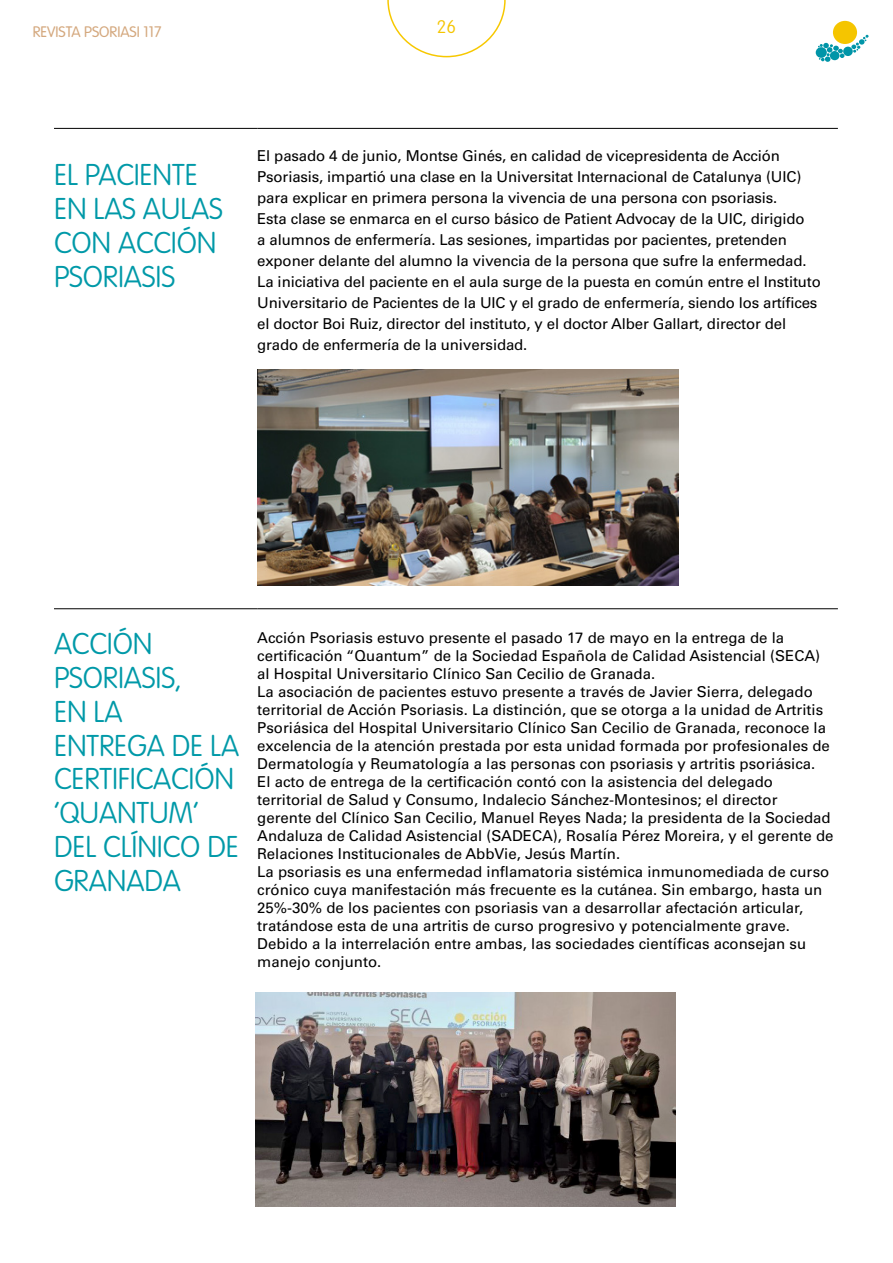
<style>
.page{position:relative;width:893px;height:1263px;background:#fff}
.page>*{position:absolute;margin:0;border:0;box-sizing:border-box;transform-origin:0 0}
.t1{font:100 29.55px/33.9px "VAG Rounded";letter-spacing:-.005em;color:#0099a8}
.t2{font:100 18px "VAG Rounded";color:#f5c500}
.t3{font:15px/18px "Univers";color:#000}
.t4{font:300 15px "VAG Rounded";color:#d4a87e}
</style>
<div class="page">
<div style="left:833px;top:21px;width:24px;height:23px;background:#f5c500;border-radius:50%"></div>
<div style="left:816px;top:47px;width:11px;height:11px;background:#0095a8;border-radius:50%"></div>
<div style="left:843px;top:47px;width:10px;height:9px;background:#0095a8;border-radius:50%"></div>
<svg style="left:818px;top:43px;width:26px;height:19px"></svg>
<svg style="left:851px;top:35px;width:17px;height:18px"></svg>
<svg style="left:387px;top:0;width:119px;height:57px"></svg>
<img style="left:255px;top:993px;width:420px;height:213px">
<img style="left:258px;top:369px;width:420px;height:217px">
<hr style="left:54px;top:608px;width:203px;height:1px;background:#000">
<hr style="left:257px;top:608px;width:581px;height:1px;background:#000">
<hr style="left:54px;top:128px;width:203px;height:1px;background:#000">
<hr style="left:257px;top:128px;width:581px;height:1px;background:#000">
<p class="t4" style="left:33px;top:23px;width:130px">REVISTA PSORIASI 117</p>
<p class="t2" style="left:437px;top:16px;width:21px">26</p>
<h1 class="t1" style="left:54px;top:159px;width:170px">EL PACIENTE<br>EN LAS AULAS<br>CON ACCIÓN<br>PSORIASIS</h1>
<p class="t3" style="left:257px;top:145px;width:565px;line-height:21px">El pasado 4 de junio, Montse Ginés, en calidad de vicepresidenta de Acción Psoriasis, impartió una clase en la Universitat Internacional de Catalunya (UIC) para explicar en primera persona la vivencia de una persona con psoriasis.<br>Esta clase se enmarca en el curso básico de Patient Advocay de la UIC, dirigido<br>a alumnos de enfermería. Las sesiones, impartidas por pacientes, pretenden exponer delante del alumno la vivencia de la persona que sufre la enfermedad.<br>La iniciativa del paciente en el aula surge de la puesta en común entre el Instituto Universitario de Pacientes de la UIC y el grado de enfermería, siendo los artífices el doctor Boi Ruiz, director del instituto, y el doctor Alber Gallart, director del grado de enfermería de la universidad.</p>
<h1 class="t1" style="left:54px;top:628px;width:187px">ACCIÓN<br>PSORIASIS,<br>EN LA<br>ENTREGA DE LA<br>CERTIFICACIÓN ‘QUANTUM’<br>DEL CLÍNICO DE<br>GRANADA</h1>
<p class="t3" style="left:257px;top:628px;width:578px">Acción Psoriasis estuvo presente el pasado 17 de mayo en la entrega de la certificación “Quantum” de la Sociedad Española de Calidad Asistencial (SECA) al Hospital Universitario Clínico San Cecilio de Granada.<br>La asociación de pacientes estuvo presente a través de Javier Sierra, delegado territorial de Acción Psoriasis. La distinción, que se otorga a la unidad de Artritis Psoriásica del Hospital Universitario Clínico San Cecilio de Granada, reconoce la excelencia de la atención prestada por esta unidad formada por profesionales de Dermatología y Reumatología a las personas con psoriasis y artritis psoriásica.<br>El acto de entrega de la certificación contó con la asistencia del delegado territorial de Salud y Consumo, Indalecio Sánchez-Montesinos; el director gerente del Clínico San Cecilio, Manuel Reyes Nada; la presidenta de la Sociedad Andaluza de Calidad Asistencial (SADECA), Rosalía Pérez Moreira, y el gerente de Relaciones Institucionales de AbbVie, Jesús Martín.<br>La psoriasis es una enfermedad inflamatoria sistémica inmunomediada de curso crónico cuya manifestación más frecuente es la cutánea. Sin embargo, hasta un 25%-30% de los pacientes con psoriasis van a desarrollar afectación articular, tratándose esta de una artritis de curso progresivo y potencialmente grave.<br>Debido a la interrelación entre ambas, las sociedades científicas aconsejan su manejo conjunto.</p>
</div>
